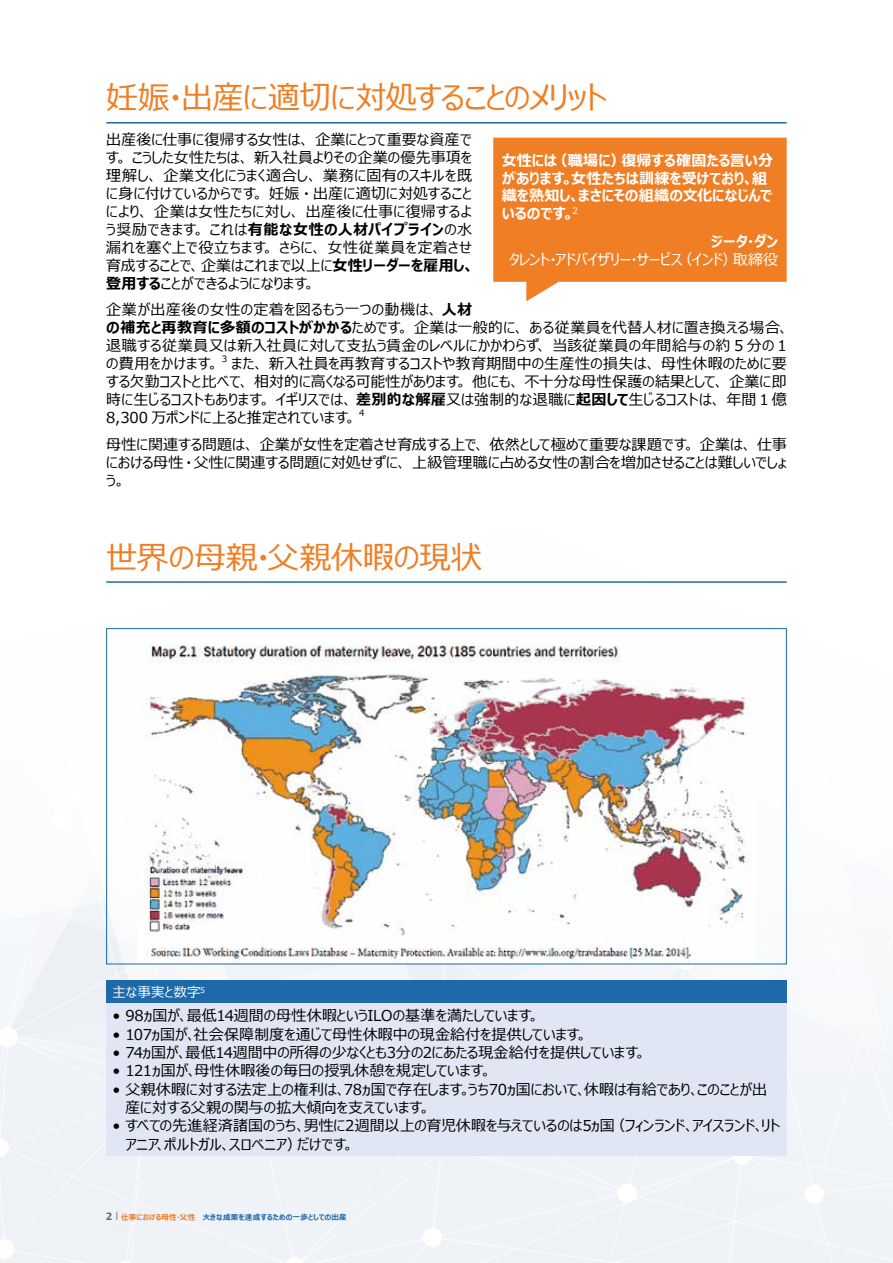
<style>
.page{position:relative;width:893px;height:1263px;background:#fff}
.page>*{position:absolute;margin:0;border:0;box-sizing:border-box;transform-origin:0 0}
.t1{font:31.5px "Meiryo UI";letter-spacing:-.005em;color:#ef7e25}
.t2{font:15px/18px "Meiryo UI";letter-spacing:.005em;color:#000}
.t3{font:15px/18px "Meiryo UI";letter-spacing:.025em;color:#000}
.t4{font:700 15px/17.7px "Meiryo UI";color:#fff}
.t5{font:15px "Meiryo UI";letter-spacing:-.025em;color:#fff}
.t6{font:13.5px "Meiryo UI";letter-spacing:.01em;color:#fff}
.t7{font:8.7px "Meiryo UI";color:#000}
.t8{font:700 7.5px "Meiryo UI";letter-spacing:.02em;color:#1d69aa}
.s1{font-weight:700}
.s2{font-family:"Exo 2.0";font-size:10.5px;color:#686867}
.s3{font-family:"Exo 2.0";font-weight:300;font-size:12px;color:#686867}
.s4{color:#ef7e25}
</style>
<div class="page">
<hr style="left:106px;top:581px;width:681px;height:2px;background:#1d69aa">
<img style="left:138px;top:644px;width:614px;height:318px">
<hr style="left:106px;top:122px;width:681px;height:2px;background:#1d69aa">
<div style="left:106px;top:980px;width:681px;height:23px;background:#1d69aa"></div>
<div style="left:106px;top:1003px;width:681px;height:153px;background:#e1e6f4"></div>
<svg style="left:493px;top:138px;width:294px;height:163px;background:#f08c3d"></svg>
<h1 class="t1" style="left:106px;top:76px;width:502px">妊娠・出産に適切に対処することのメリット</h1>
<p class="t2" style="left:106px;top:131px;width:370px">出産後に仕事に復帰する女性は、企業にとって重要な資産です。こうした女性たちは、新入社員よりその企業の優先事項を理解し、企業文化にうまく適合し、業務に固有のスキルを既に身に付けているからです。妊娠・出産に適切に対処することにより、企業は女性たちに対し、出産後に仕事に復帰するよう奨励できます。これは<span class="s1">有能な女性の人材パイプライン</span>の水漏れを塞ぐ上で役立ちます。さらに、女性従業員を定着させ育成することで、企業はこれまで以上に<span class="s1">女性リーダーを雇用し、登用する</span>ことができるようになります。</p>
<p class="t3" style="left:106px;top:302px;width:684px">企業が出産後の女性の定着を図るもう一つの動機は、<span class="s1">人材<br>の補充と再教育に多額のコストがかかる</span>ためです。企業は一般的に、ある従業員を代替人材に置き換える場合、退職する従業員又は新入社員に対して支払う賃金のレベルにかかわらず、当該従業員の年間給与の約 5 分の 1の費用をかけます。</p>
<p class="t4" style="left:502px;top:152px;width:273px">女性には（職場に）復帰する確固たる言い分があります。女性たちは訓練を受けており、組織を熟知し、まさにその組織の文化になじんでいるのです。<sup>2</sup></p>
<p class="t4" style="left:710px;top:234px;width:69px">ジータ・ダン</p>
<p class="t5" style="left:509px;top:249px;width:271px">タレント・アドバイザリー・サービス（インド）取締役</p>
<p class="t7" style="left:222px;top:353px;width:7px">3</p>
<p class="t2" style="left:106px;top:356px;width:682px;text-align:justify;text-indent:125px">また、新入社員を再教育するコストや教育期間中の生産性の損失は、母性休暇のために要する欠勤コストと比べて、相対的に高くなる可能性があります。他にも、不十分な母性保護の結果として、企業に即時に生じるコストもあります。イギリスでは、<span class="s1">差別的な解雇</span>又は強制的な退職に<span class="s1">起因して</span>生じるコストは、年間 1 億8,300 万ポンドに上ると推定されています。</p>
<p class="t7" style="left:359px;top:407px;width:7px">4</p>
<p class="t2" style="left:106px;top:436px;width:682px;text-align:justify">母性に関連する問題は、企業が女性を定着させ育成する上で、依然として極めて重要な課題です。企業は、仕事における母性・父性に関連する問題に対処せずに、上級管理職に占める女性の割合を増加させることは難しいでしょう。</p>
<h1 class="t1" style="left:106px;top:535px;width:377px">世界の母親・父親休暇の現状</h1>
<p class="t6" style="left:113px;top:983px;width:94px">主な事実と数字<sup>5</sup></p>
<p class="t2" style="left:113px;top:1008px;width:428px">• 98ヵ国が、最低14週間の母性休暇というILOの基準を満たしています。</p>
<p class="t2" style="left:113px;top:1026px;width:476px">• 107ヵ国が、社会保障制度を通じて母性休暇中の現金給付を提供しています。</p>
<p class="t2" style="left:113px;top:1044px;width:535px">• 74ヵ国が、最低14週間中の所得の少なくとも3分の2にあたる現金給付を提供しています。</p>
<p class="t2" style="left:113px;top:1063px;width:381px">• 121ヵ国が、母性休暇後の毎日の授乳休憩を規定しています。</p>
<p class="t2" style="left:125px;top:1081px;width:643px;text-indent:-13px">• 父親休暇に対する法定上の権利は、78ヵ国で存在します。うち70ヵ国において、休暇は有給であり、このことが出産に対する父親の関与の拡大傾向を支えています。</p>
<p class="t2" style="left:125px;top:1117px;width:656px;text-indent:-13px">• すべての先進経済諸国のうち、男性に2週間以上の育児休暇を与えているのは5ヵ国（フィンランド、アイスランド、リトアニア、ポルトガル、スロベニア）だけです。</p>
<p class="t8" style="left:106px;top:1212px;width:242px"><span class="s2">2</span> <span class="s3">I</span> <span class="s4">仕事における母性・父性</span> 大きな成果を達成するための一歩としての出産</p>
</div>
